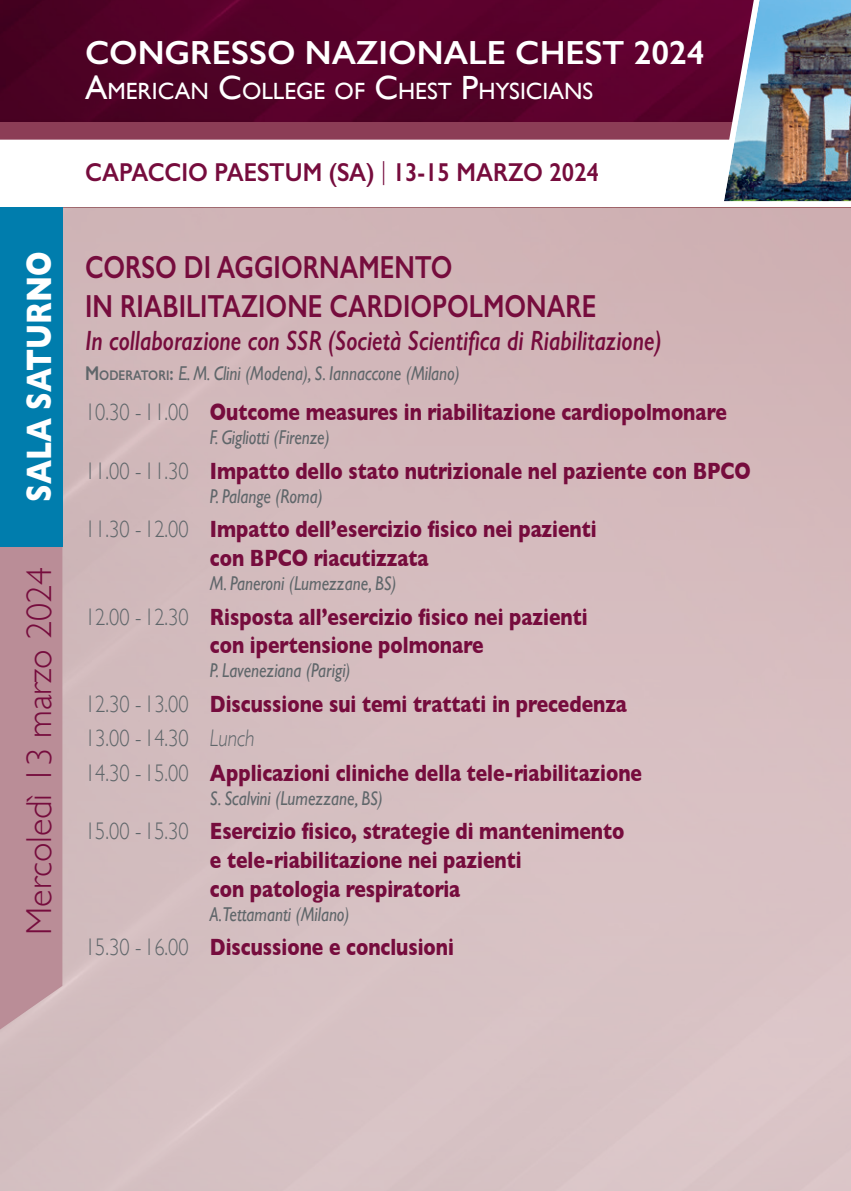
<style>
.page{position:relative;width:851px;height:1191px;background:#fff}
.page>*{position:absolute;margin:0;border:0;box-sizing:border-box;transform-origin:0 0}
.t1{font:300 36px "Gill Sans";color:#760c3d}
.t2{font:700 36px "Gill Sans";color:#fff;scale:.8 1}
.t3{font:600 33.6px "Gill Sans";color:#fff}
.t4{font:600 32px/38.4px "Gill Sans";color:#760c3d;scale:.8 1}
.t5{font:italic 600 28px "Gill Sans";color:#760c3d;scale:.8 1}
.t6{font:600 26px "Gill Sans";color:#760c3d;scale:.9 1}
.t7{font:700 24px/28.8px "Gill Sans";color:#760c3d;scale:.8 1}
.t8{font:23.4px "Gill Sans";color:#fff}
.t9{font:italic 20px "Gill Sans";color:#5f666a;scale:.85 1}
.s1{font-size:33.6px}
.s2{font-weight:300}
.s3{font-weight:600;font-style:normal}
.s4{font-weight:600;font-style:normal;font-size:14px}
.s5{font-weight:300;color:#5f666a}
.s6{font-weight:300;font-style:italic;color:#5f666a}
</style>
<div class="page">
<svg style="left:0;top:0;width:714px;height:140px;background:#5c092e"></svg>
<img style="left:714px;top:0;width:136px;height:208px">
<div style="left:0;top:208px;width:850px;height:983px;background:#d5bdbf"></div>
<div style="left:0;top:547px;width:62px;height:482px;background:#ba8d97"></div>
<div style="left:0;top:207px;width:62px;height:340px;background:#007dad"></div>
<h1 class="t2" style="left:10px;top:502px;width:314px;rotate:-90deg">SALA SATURNO</h1>
<h1 class="t1" style="left:11px;top:934px;width:369px;rotate:-90deg">Mercoledì 13 marzo 2024</h1>
<h2 class="t3" style="left:85px;top:32px;width:621px">CONGRESSO NAZIONALE CHEST 2024</h2>
<p class="t8" style="left:85px;top:77px;width:509px"><span class="s1">A</span>MERICAN <span class="s1">C</span>OLLEGE OF <span class="s1">C</span>HEST <span class="s1">P</span>HYSICIANS</p>
<p class="t6" style="left:85px;top:156px;width:572px">CAPACCIO PAESTUM (SA) <span class="s2">|</span> 13-15 MARZO 2024</p>
<h3 class="t4" style="left:85px;top:248px;width:640px">CORSO DI AGGIORNAMENTO<br>IN RIABILITAZIONE CARDIOPOLMONARE</h3>
<p class="t5" style="left:85px;top:324px;width:721px">In collaborazione con SSR (Società Scientifica di Riabilitazione)</p>
<p class="t9" style="left:85px;top:362px;width:442px"><span class="s3">M</span><span class="s4">ODERATORI</span><span class="s3">:</span> E. M. Clini (Modena), S. Iannaccone (Milano)</p>
<p class="t7" style="left:85px;top:397px;width:803px"><span class="s5">10.30 - 11.00</span> Outcome measures in riabilitazione cardiopolmonare</p>
<p class="t9" style="left:210px;top:426px;width:142px">F. Gigliotti (Firenze)</p>
<p class="t7" style="left:85px;top:456px;width:833px"><span class="s5">11.00 - 11.30</span> Impatto dello stato nutrizionale nel paziente con BPCO</p>
<p class="t9" style="left:210px;top:484px;width:134px">P. Palange (Roma)</p>
<p class="t7" style="left:210px;top:514px;width:485px;text-indent:-125px"><span class="s5">11.30 - 12.00</span> Impatto dell’esercizio fisico nei pazienti con BPCO riacutizzata</p>
<p class="t9" style="left:210px;top:572px;width:221px">M. Paneroni (Lumezzane, BS)</p>
<p class="t7" style="left:210px;top:601px;width:473px;text-indent:-125px"><span class="s5">12.00 - 12.30</span> Risposta all’esercizio fisico nei pazienti con ipertensione polmonare</p>
<p class="t9" style="left:210px;top:659px;width:167px">P. Laveneziana (Parigi)</p>
<p class="t7" style="left:85px;top:686px;width:697px;line-height:34.4px"><span class="s5">12.30 - 13.00</span> Discussione sui temi trattati in precedenza<br><span class="s5">13.00 - 14.30</span> <span class="s6">Lunch<br></span><span class="s5">14.30 - 15.00</span> Applicazioni cliniche della tele-riabilitazione</p>
<p class="t9" style="left:210px;top:786px;width:205px">S. Scalvini (Lumezzane, BS)</p>
<p class="t7" style="left:210px;top:816px;width:519px;text-indent:-125px"><span class="s5">15.00 - 15.30</span> Esercizio fisico, strategie di mantenimento e tele-riabilitazione nei pazienti<br>con patologia respiratoria</p>
<p class="t9" style="left:210px;top:902px;width:166px">A.Tettamanti (Milano)</p>
<p class="t7" style="left:85px;top:932px;width:462px"><span class="s5">15.30 - 16.00</span> Discussione e conclusioni</p>
</div>
